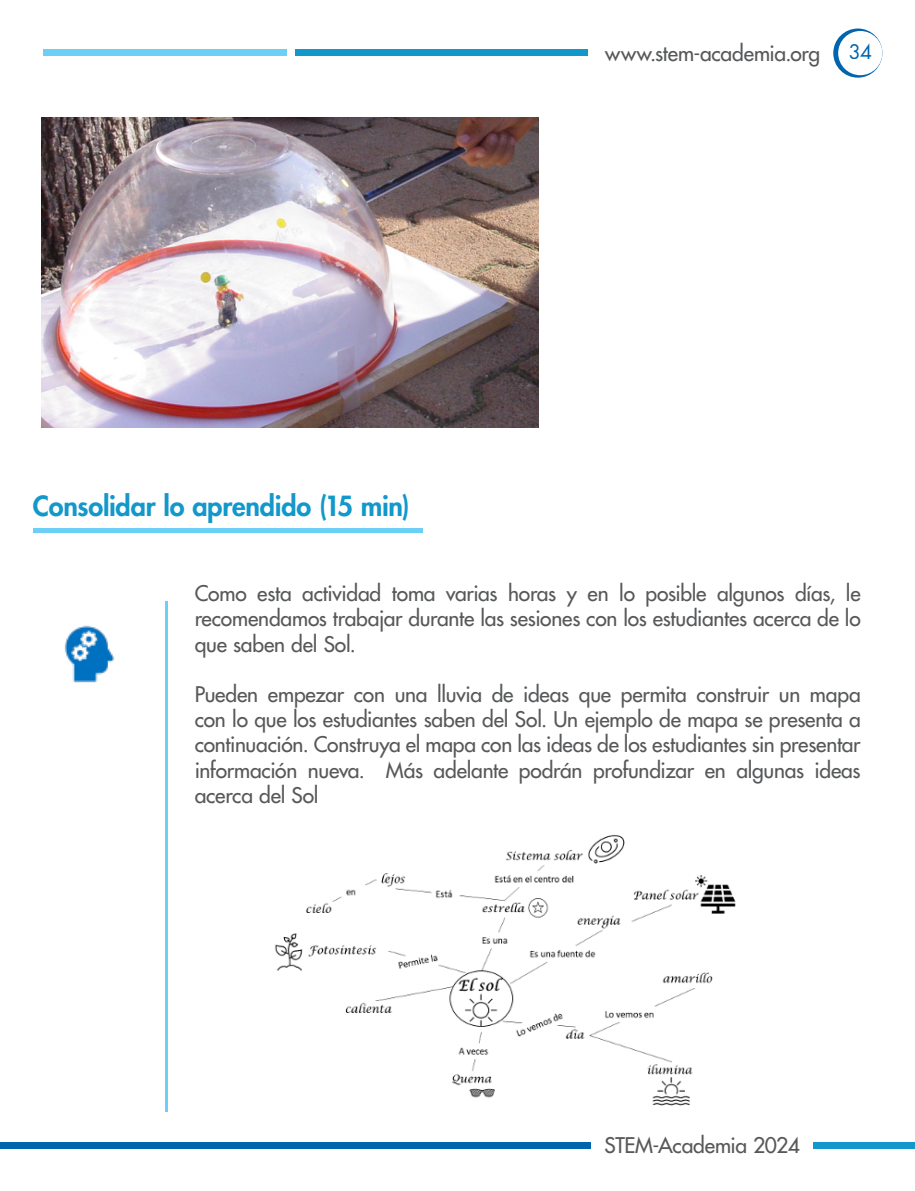
<style>
.page{position:relative;width:915px;height:1191px;background:#fff}
.page>*{position:absolute;margin:0;border:0;box-sizing:border-box;transform-origin:0 0}
.t1{font:800 27px "Futura Std";letter-spacing:-.01em;color:#1298ca}
.t2{font:500 21px/25.2px "Futura Std";letter-spacing:-.01em;color:#57585a;text-align:justify}
.t3{font:19.5px "Futura Std";color:#0164ad}
</style>
<div class="page">
<svg style="left:833px;top:29px;width:49px;height:49px"></svg>
<div style="left:837px;top:31px;width:45px;height:44px;background:#fff;border-radius:50%"></div>
<img style="left:42px;top:117px;width:496px;height:310px">
<hr style="left:165px;top:601px;width:3px;height:510px;background:#6bcff6">
<hr style="left:33px;top:528px;width:389px;height:4px;background:#6bcff6">
<img style="left:64px;top:625px;width:50px;height:58px">
<img style="left:275px;top:835px;width:461px;height:271px">
<div style="left:295px;top:50px;width:293px;height:6px;background:#1298ca"></div>
<div style="left:0;top:1142px;width:590px;height:6px;background:#0164ad"></div>
<div style="left:813px;top:1142px;width:101px;height:6px;background:#1298ca"></div>
<div style="left:43px;top:50px;width:244px;height:6px;background:#6bcff6"></div>
<p class="t1" style="left:33px;top:488px;width:378px">Consolidar lo aprendido (15 min)</p>
<p class="t2" style="left:605px;top:40px;width:216px">www.stem-academia.org</p>
<p class="t3" style="left:848px;top:39px;width:26px">34</p>
<p class="t2" style="left:195px;top:581px;width:667px">Como esta actividad toma varias horas y en lo posible algunos días, le recomendamos trabajar durante las sesiones con los estudiantes acerca de lo que saben del Sol.</p>
<p class="t2" style="left:195px;top:681px;width:667px">Pueden empezar con una lluvia de ideas que permita construir un mapa con lo que los estudiantes saben del Sol. Un ejemplo de mapa se presenta a continuación. Construya el mapa con las ideas de los estudiantes sin presentar información nueva. Más adelante podrán profundizar en algunas ideas acerca del Sol</p>
<p class="t2" style="left:604px;top:1132px;width:197px">STEM-Academia 2024</p>
</div>
